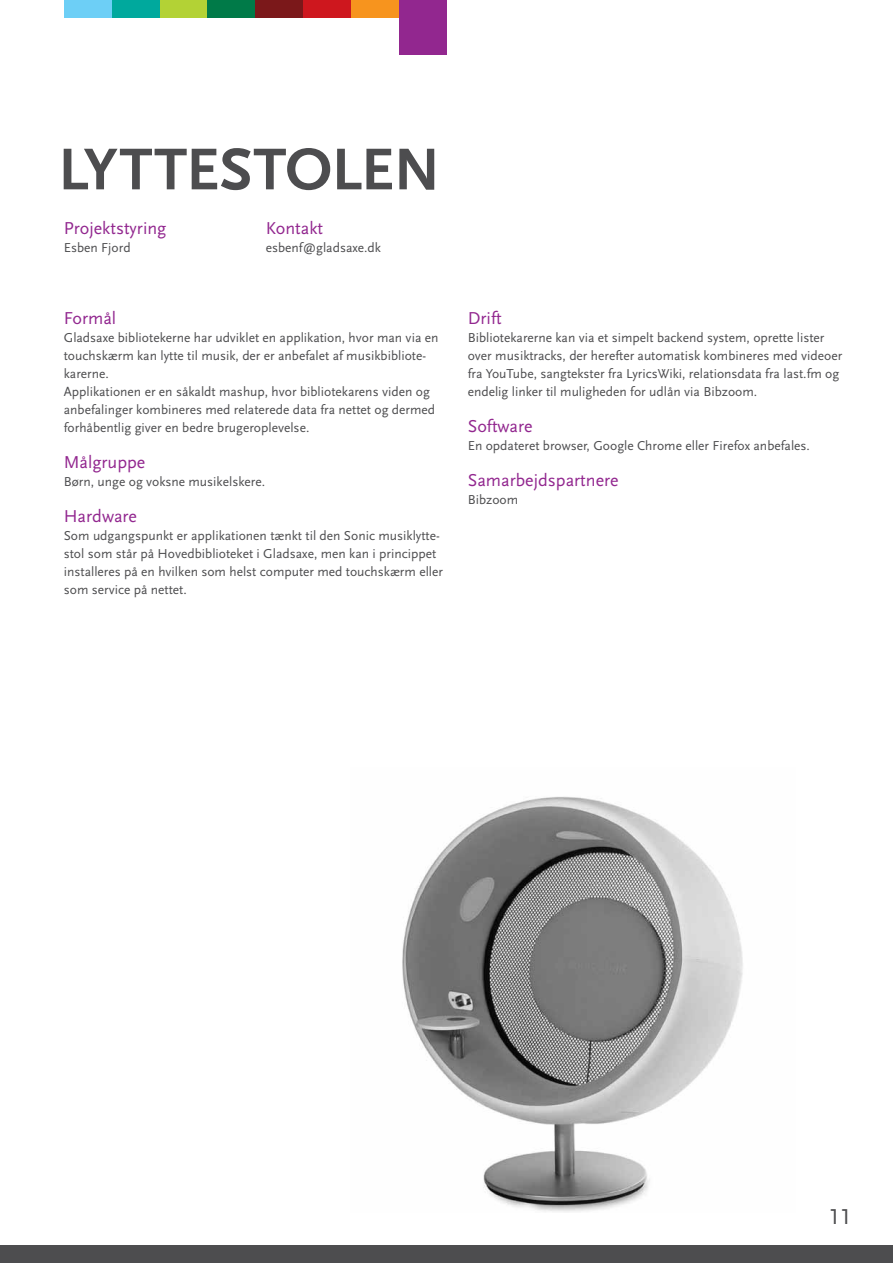
<style>
.page{position:relative;width:893px;height:1263px;background:#fff}
.page>*{position:absolute;margin:0;border:0;box-sizing:border-box;transform-origin:0 0}
.t1{font:700 61.5px "Scala Sans OT";letter-spacing:-.015em;color:#4d4d4f}
.t2{font:22.5px "Scala Sans OT";color:#4d4d4f}
.t3{font:18px "Scala Sans OT";color:#92278f}
.t4{font:13.5px/18px "Scala Sans OT";color:#4d4d4f}
</style>
<div class="page">
<div style="left:0;top:1245px;width:893px;height:18px;background:#4d4d4f"></div>
<div style="left:64px;top:0;width:48px;height:17px;background:#6dcff6"></div>
<div style="left:159px;top:0;width:48px;height:17px;background:#b3d235"></div>
<div style="left:112px;top:0;width:47px;height:17px;background:#00a99d"></div>
<div style="left:255px;top:0;width:48px;height:17px;background:#7b181a"></div>
<div style="left:303px;top:0;width:48px;height:17px;background:#ce171e"></div>
<div style="left:351px;top:0;width:48px;height:17px;background:#f7941e"></div>
<div style="left:399px;top:0;width:47px;height:54px;background:#92278f"></div>
<div style="left:207px;top:0;width:48px;height:17px;background:#007a48"></div>
<img style="left:402px;top:796px;width:341px;height:416px">
<h1 class="t1" style="left:58px;top:135px;width:384px">LYTTESTOLEN</h1>
<h3 class="t3" style="left:64px;top:218px;width:104px">Projektstyring</h3>
<p class="t4" style="left:64px;top:239px;width:68px">Esben Fjord</p>
<h3 class="t3" style="left:266px;top:218px;width:59px">Kontakt</h3>
<p class="t4" style="left:266px;top:239px;width:117px">esbenf@gladsaxe.dk</p>
<h3 class="t3" style="left:64px;top:308px;width:54px">Formål</h3>
<p class="t4" style="left:64px;top:329px;width:376px">Gladsaxe bibliotekerne har udviklet en applikation, hvor man via en touchskærm kan lytte til musik, der er anbefalet af musikbibliote&shy;karerne.<br>Applikationen er en såkaldt mashup, hvor bibliotekarens viden og anbefalinger kombineres med relaterede data fra nettet og dermed forhåbentlig giver en bedre brugeroplevelse.</p>
<h3 class="t3" style="left:64px;top:452px;width:83px">M ålgruppe</h3>
<p class="t4" style="left:64px;top:473px;width:201px">Børn, unge og voksne musikelskere.</p>
<h3 class="t3" style="left:64px;top:506px;width:75px">H ardware</h3>
<p class="t4" style="left:64px;top:527px;width:381px">Som udgangspunkt er applikationen tænkt til den Sonic musiklytte&shy;stol som står på H ovedbiblioteket i Gladsaxe, men kan i princippet installeres på en hvilken som helst computer med touchskærm eller som service på nettet.</p>
<h3 class="t3" style="left:468px;top:308px;width:35px">D rift</h3>
<p class="t4" style="left:468px;top:329px;width:376px">Bibliotekarerne kan via et simpelt backend system, oprette lister over musiktracks, der herefter automatisk kombineres med videoer fra YouTube, sangtekster fra LyricsWiki, relationsdata fra last.fm og endelig linker til muligheden for udlån via Bibzoom.</p>
<h3 class="t3" style="left:468px;top:416px;width:66px">Software</h3>
<p class="t4" style="left:468px;top:437px;width:342px">En opdateret browser, Google Chrome eller Firefox anbefales.</p>
<h3 class="t3" style="left:468px;top:470px;width:152px">Samarbejdspartnere</h3>
<p class="t4" style="left:468px;top:491px;width:52px">Bibzoom</p>
<h2 class="t2" style="left:828px;top:1204px;width:24px">11</h2>
</div>
